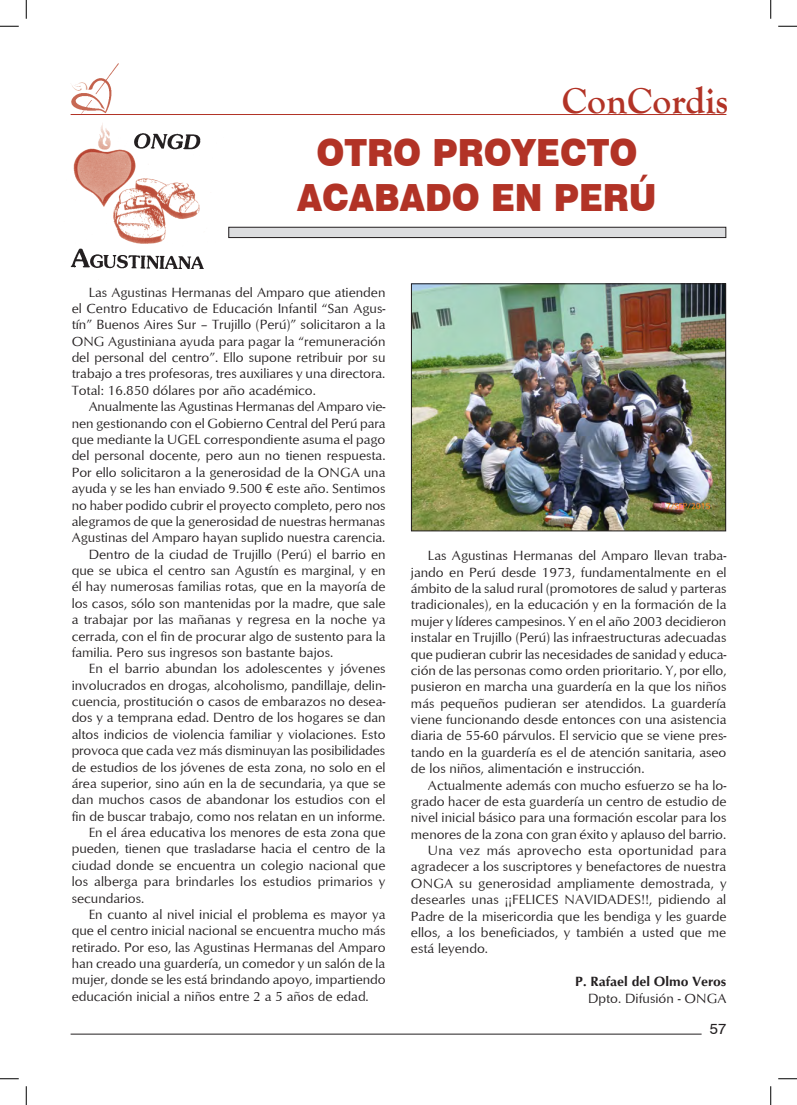
<style>
.page{position:relative;width:797px;height:1105px;background:#fff}
.page>*{position:absolute;margin:0;border:0;box-sizing:border-box;transform-origin:0 0}
.TITULO{font:900 37.5px/45px "Swiss 721 BT";color:#b23326;text-align:center;scale:.91 1}
.t1{font:700 37.5px "Goudy Old Style T";color:#b23326}
.t2{font:15px "Swiss 721 BT";color:#231f20}
.GENERAL_11_13_1{font:13.75px/16.4px "Optimum";color:#231f20;text-align:justify}
.AUTOR{font:700 13.75px "Optimum";color:#231f20}
.AUTOR_CARGO{font:13.75px "Optimum";color:#231f20}
.s1{font-family:"Euro Mono Std"}
</style>
<div class="page">
<hr style="left:71px;top:1034px;width:630px;height:1px;background:#231f20">
<hr style="left:71px;top:114px;width:655px;height:1px;background:#b23326">
<img style="left:71px;top:63px;width:48px;height:51px">
<img style="left:413px;top:285px;width:311px;height:244px">
<div style="left:411px;top:283px;width:315px;height:248px;border:1px solid #231f20"></div>
<img style="left:70px;top:133px;width:133px;height:136px">
<div style="left:229px;top:227px;width:496px;height:11px;background:#dcdddf"></div>
<div style="left:228px;top:227px;width:498px;height:11px;border:1px solid #231f20"></div>
<svg style="left:0;top:25px;width:19px;height:2px"></svg>
<svg style="left:778px;top:25px;width:19px;height:2px"></svg>
<svg style="left:0;top:1078px;width:19px;height:1px"></svg>
<svg style="left:778px;top:1078px;width:19px;height:1px"></svg>
<svg style="left:25px;top:0;width:2px;height:19px"></svg>
<svg style="left:25px;top:1086px;width:2px;height:19px"></svg>
<svg style="left:770px;top:0;width:1px;height:19px"></svg>
<svg style="left:770px;top:1086px;width:1px;height:19px"></svg>
<p class="t1" style="left:562px;top:80px;width:168px">ConCordis</p>
<p class="TITULO" style="left:297px;top:130px;width:396px">OTRO PROYECTO<br>ACABADO EN PERÚ</p>
<p class="GENERAL_11_13_1" style="left:72px;top:283px;width:315px;text-indent:17px">Las Agustinas Hermanas del Amparo que atienden el Centro Educativo de Educación Infantil “San Agus&shy;tín” Buenos Aires Sur – Trujillo (Perú)” solicitaron a la ONG Agustiniana ayuda para pagar la “remuneración del personal del centro”. Ello supone retribuir por su trabajo a tres profesoras, tres auxiliares y una directora.<br>Total: 16.850 dólares por año académico.</p>
<p class="GENERAL_11_13_1" style="left:72px;top:398px;width:315px;text-indent:17px">Anualmente las Agustinas Hermanas del Amparo vie&shy;nen gestionando con el Gobierno Central del Perú para que mediante la UGEL correspondiente asuma el pago del personal docente, pero aun no tienen respuesta.<br>Por ello solicitaron a la generosidad de la ONGA una ayuda y se les han enviado 9.500 <span class="s1">€</span> este año. Sentimos no haber podido cubrir el proyecto completo, pero nos alegramos de que la generosidad de nuestras hermanas Agustinas del Amparo hayan suplido nuestra carencia.</p>
<p class="GENERAL_11_13_1" style="left:72px;top:545px;width:315px;text-indent:17px">Dentro de la ciudad de Trujillo (Perú) el barrio en que se ubica el centro san Agustín es marginal, y en él hay numerosas familias rotas, que en la mayoría de los casos, sólo son mantenidas por la madre, que sale a trabajar por las mañanas y regresa en la noche ya cerrada, con el fin de procurar algo de sustento para la familia. Pero sus ingresos son bastante bajos.</p>
<p class="GENERAL_11_13_1" style="left:72px;top:660px;width:315px;text-indent:17px">En el barrio abundan los adolescentes y jóvenes involucrados en drogas, alcoholismo, pandillaje, delin&shy;cuencia, prostitución o casos de embarazos no desea&shy;dos y a temprana edad. Dentro de los hogares se dan altos indicios de violencia familiar y violaciones. Esto provoca que cada vez más disminuyan las posibilidades de estudios de los jóvenes de esta zona, no solo en el área superior, sino aún en la de secundaria, ya que se dan muchos casos de abandonar los estudios con el fin de buscar trabajo, como nos relatan en un informe.</p>
<p class="GENERAL_11_13_1" style="left:72px;top:824px;width:315px;text-indent:17px">En el área educativa los menores de esta zona que pueden, tienen que trasladarse hacia el centro de la ciudad donde se encuentra un colegio nacional que los alberga para brindarles los estudios primarios y secundarios.</p>
<p class="GENERAL_11_13_1" style="left:72px;top:906px;width:315px;text-indent:17px">En cuanto al nivel inicial el problema es mayor ya que el centro inicial nacional se encuentra mucho más retirado. Por eso, las Agustinas Hermanas del Amparo han creado una guardería, un comedor y un salón de la mujer, donde se les está brindando apoyo, impartiendo educación inicial a niños entre 2 a 5 años de edad.</p>
<p class="GENERAL_11_13_1" style="left:411px;top:547px;width:317px;text-indent:17px">Las Agustinas Hermanas del Amparo llevan traba&shy;jando en Perú desde 1973, fundamentalmente en el ámbito de la salud rural (promotores de salud y parteras tradicionales), en la educación y en la formación de la mujer y líderes campesinos. Y en el año 2003 decidieron instalar en Trujillo (Perú) las infraestructuras adecuadas que pudieran cubrir las necesidades de sanidad y educa&shy;ción de las personas como orden prioritario. Y, por ello, pusieron en marcha una guardería en la que los niños más pequeños pudieran ser atendidos. La guardería viene funcionando desde entonces con una asistencia diaria de 55-60 párvulos. El servicio que se viene pres&shy;tando en la guardería es el de atención sanitaria, aseo de los niños, alimentación e instrucción.</p>
<p class="GENERAL_11_13_1" style="left:411px;top:776px;width:317px;text-indent:17px">Actualmente además con mucho esfuerzo se ha lo&shy;grado hacer de esta guardería un centro de estudio de nivel inicial básico para una formación escolar para los menores de la zona con gran éxito y aplauso del barrio.</p>
<p class="GENERAL_11_13_1" style="left:411px;top:842px;width:317px;text-indent:17px">Una vez más aprovecho esta oportunidad para agradecer a los suscriptores y benefactores de nuestra ONGA su generosidad ampliamente demostrada, y desearles unas ¡¡FELICES NAVIDADES!!, pidiendo al Padre de la misericordia que les bendiga y les guarde ellos, a los beneficiados, y también a usted que me está leyendo.</p>
<p class="AUTOR" style="left:575px;top:973px;width:153px">P. Rafael del Olmo Veros</p>
<p class="AUTOR_CARGO" style="left:588px;top:989px;width:140px">Dpto. Difusión - ONGA</p>
<p class="t2" style="left:710px;top:1019px;width:18px">57</p>
</div>
